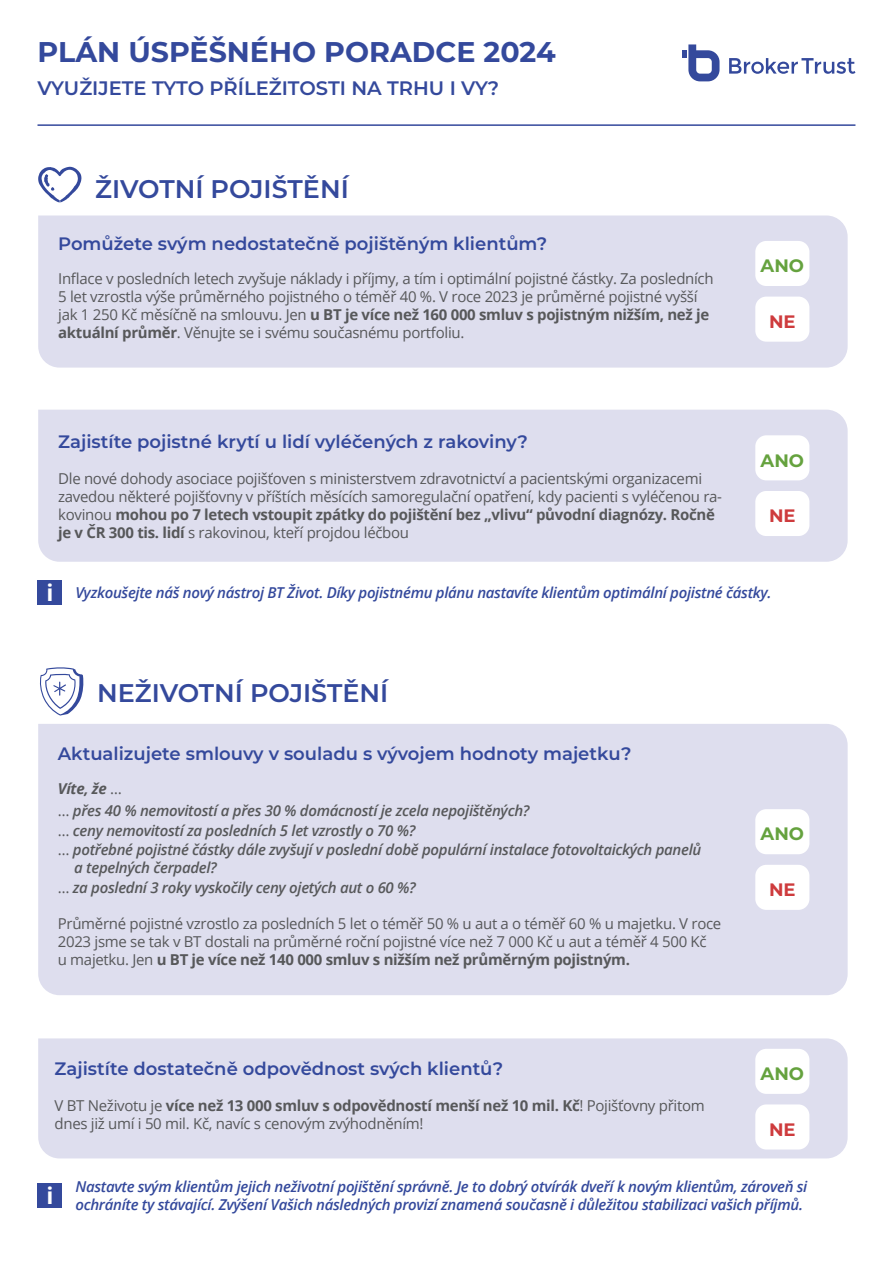
<style>
.page{position:relative;width:893px;height:1263px;background:#fff}
.page>*{position:absolute;margin:0;border:0;box-sizing:border-box;transform-origin:0 0}
.t1{font:700 28.5px "Montserrat";color:#34499c}
.t2{font:600 25.5px "Montserrat";color:#34499c}
.t3{font:700 22.95px "Open Sans";color:#fff}
.t4{font:600 19.5px "Montserrat";color:#34499c}
.t5{font:600 18px "Montserrat";color:#34499c}
.t6{font:700 18px "Montserrat";color:#65a23e}
.t7{font:700 18px "Montserrat";color:#ce3b3d}
.t8{font:15px/18px "Open Sans";letter-spacing:-.02em;color:#57585a}
.t9{font:italic 600 15px/18px "Open Sans";letter-spacing:-.02em;color:#34499c}
.t10{font:italic 600 15px/19.5px "Open Sans";letter-spacing:-.02em;color:#57585a}
.s1{font-weight:700}
.s2{font-weight:400;font-style:normal}
</style>
<div class="page">
<div style="left:38px;top:215px;width:810px;height:153px;background:#dedeee"></div>
<div style="left:38px;top:410px;width:810px;height:152px;background:#dedeee"></div>
<div style="left:38px;top:724px;width:810px;height:271px;background:#dedeee"></div>
<div style="left:38px;top:1038px;width:810px;height:120px;background:#dedeee"></div>
<hr style="left:38px;top:124px;width:817px;height:2px;background:#34499c">
<div style="left:38px;top:580px;width:24px;height:25px;background:#34499c"></div>
<svg style="left:38px;top:167px;width:43px;height:35px"></svg>
<svg style="left:40px;top:667px;width:44px;height:48px"></svg>
<div style="left:38px;top:1183px;width:24px;height:24px;background:#34499c"></div>
<svg style="left:729px;top:58px;width:126px;height:16px"></svg>
<svg style="left:682px;top:44px;width:37px;height:37px"></svg>
<div style="left:755px;top:241px;width:54px;height:45px;background:#fff;border-radius:11px"></div>
<div style="left:755px;top:297px;width:54px;height:45px;background:#fff;border-radius:11px"></div>
<div style="left:755px;top:435px;width:54px;height:45px;background:#fff;border-radius:11px"></div>
<div style="left:755px;top:491px;width:54px;height:45px;background:#fff;border-radius:11px"></div>
<div style="left:755px;top:809px;width:54px;height:45px;background:#fff;border-radius:11px"></div>
<div style="left:755px;top:865px;width:54px;height:45px;background:#fff;border-radius:11px"></div>
<div style="left:755px;top:1049px;width:54px;height:45px;background:#fff;border-radius:11px"></div>
<div style="left:755px;top:1104px;width:54px;height:45px;background:#fff;border-radius:11px"></div>
<h1 class="t1" style="left:38px;top:31px;width:520px">PLÁN ÚSPĚŠNÉHO PORADCE 2024</h1>
<h3 class="t4" style="left:38px;top:74px;width:463px">VYUŽIJETE TYTO PŘÍLEŽITOSTI NA TRHU I VY?</h3>
<h2 class="t2" style="left:95px;top:171px;width:255px">ŽIVOTNÍ POJIŠTĚNÍ</h2>
<p class="t5" style="left:58px;top:230px;width:490px">Pomůžete svým nedostatečně pojištěným klientům?</p>
<p class="t8" style="left:58px;top:269px;width:657px">Inflace v posledních letech zvyšuje náklady i příjmy, a tím i optimální pojistné částky. Za posledních 5 let vzrostla výše průměrného pojistného o téměř 40 %. V roce 2023 je průměrné pojistné vyšší jak 1 250 Kč měsíčně na smlouvu. Jen <span class="s1">u BT je více než 160 000 smluv s pojistným nižším, než je aktuální průměr</span>. Věnujte se i svému současnému portfoliu.</p>
<p class="t5" style="left:58px;top:429px;width:471px">Zajistíte pojistné krytí u lidí vyléčených z rakoviny?</p>
<p class="t8" style="left:58px;top:469px;width:665px">Dle nové dohody asociace pojišťoven s ministerstvem zdravotnictví a pacientskými organizacemi zavedou některé pojišťovny v příštích měsících samoregulační opatření, kdy pacienti s vyléčenou ra&shy;kovinou <span class="s1">mohou po 7 letech vstoupit zpátky do pojištění bez „vlivu“ původní diagnózy. Ročně je v ČR 300 tis. lidí</span> s rakovinou, kteří projdou léčbou</p>
<p class="t6" style="left:761px;top:253px;width:45px">ANO</p>
<p class="t7" style="left:769px;top:308px;width:28px">NE</p>
<p class="t6" style="left:761px;top:447px;width:45px">ANO</p>
<p class="t7" style="left:769px;top:503px;width:28px">NE</p>
<h3 class="t3" style="left:46px;top:577px;width:8px">i</h3>
<p class="t9" style="left:75px;top:583px;width:698px">Vyzkoušejte náš nový nástroj BT Život. Díky pojistnému plánu nastavíte klientům optimální pojistné částky.</p>
<h2 class="t2" style="left:97px;top:675px;width:293px">NEŽIVOTNÍ POJIŠTĚNÍ</h2>
<p class="t5" style="left:58px;top:741px;width:575px">Aktualizujete smlouvy v souladu s vývojem hodnoty majetku?</p>
<p class="t10" style="left:58px;top:777px;width:473px;line-height:22.5px"><span class="s1">Víte, že</span> <span class="s2">…<br>…</span> přes 40 % nemovitostí a přes 30 % domácností je zcela nepojištěných?</p>
<p class="t10" style="left:58px;top:820px;width:645px"><span class="s2">…</span> ceny nemovitostí za posledních 5 let vzrostly o 70 %?<br><span class="s2">…</span> potřebné pojistné částky dále zvyšují v poslední době populární instalace fotovoltaických panelů</p>
<p class="t10" style="left:58px;top:858px;width:360px;text-indent:16px">a tepelných čerpadel?<br><span class="s2">…</span> za poslední 3 roky vyskočily ceny ojetých aut o 60 %?</p>
<p class="t8" style="left:58px;top:914px;width:665px">Průměrné pojistné vzrostlo za posledních 5 let o téměř 50 % u aut a o téměř 60 % u majetku. V roce<br>2023 jsme se tak v BT dostali na průměrné roční pojistné více než 7 000 Kč u aut a téměř 4 500 Kč<br>u majetku. Jen <span class="s1">u BT je více než 140 000 smluv s nižším než průměrným pojistným.</span></p>
<p class="t5" style="left:55px;top:1055px;width:450px">Zajistíte dostatečně odpovědnost svých klientů?</p>
<p class="t8" style="left:55px;top:1096px;width:652px">V BT Neživotu je <span class="s1">více než 13 000 smluv s odpovědností menší než 10 mil. Kč</span>! Pojišťovny přitom dnes již umí i 50 mil. Kč, navíc s cenovým zvýhodněním!</p>
<p class="t6" style="left:761px;top:821px;width:45px">ANO</p>
<p class="t7" style="left:769px;top:877px;width:28px">NE</p>
<p class="t6" style="left:761px;top:1061px;width:45px">ANO</p>
<p class="t7" style="left:769px;top:1116px;width:28px">NE</p>
<h3 class="t3" style="left:46px;top:1179px;width:8px">i</h3>
<p class="t9" style="left:75px;top:1178px;width:733px">Nastavte svým klientům jejich neživotní pojištění správně. Je to dobrý otvírák dveří k novým klientům, zároveň si ochráníte ty stávající. Zvýšení Vašich následných provizí znamená současně i důležitou stabilizaci vašich příjmů.</p>
</div>
